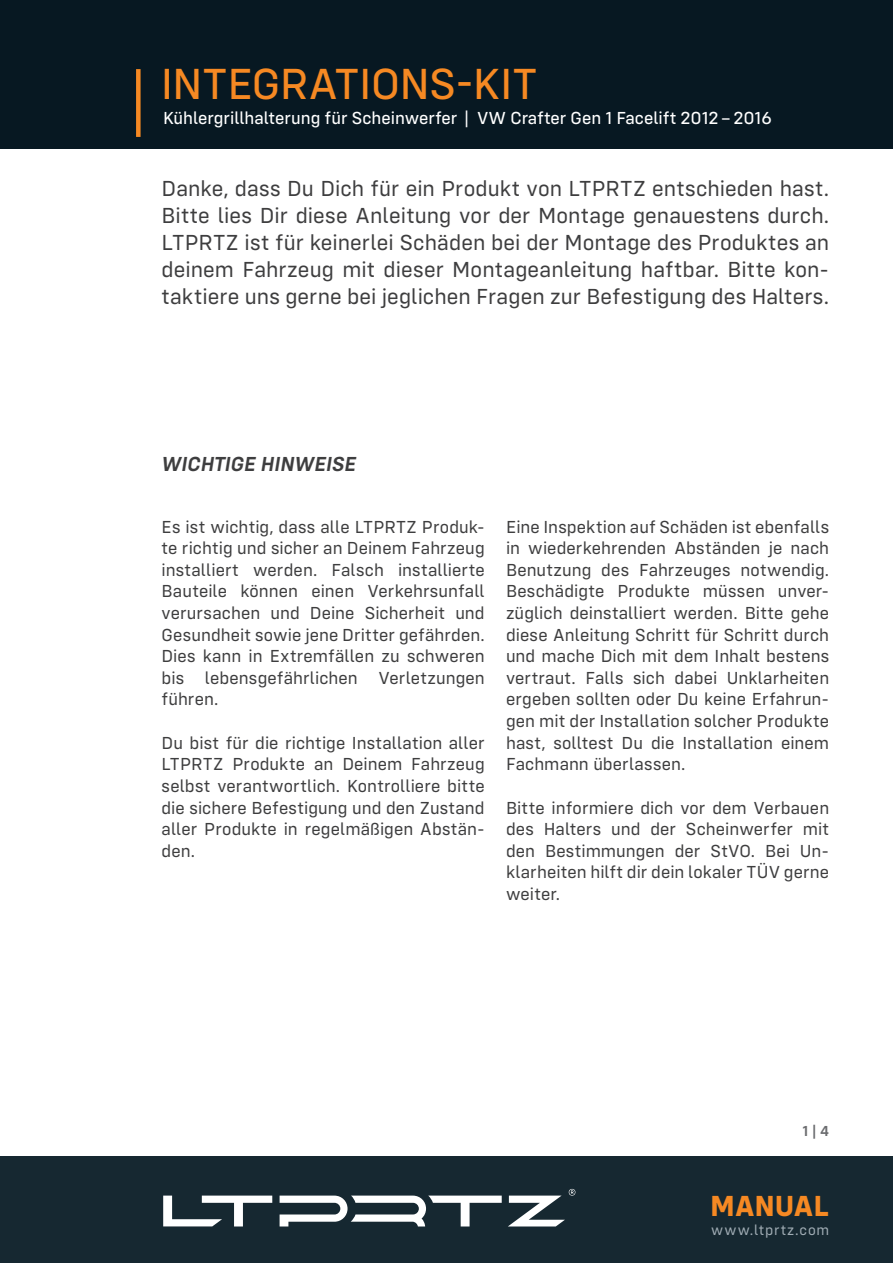
<style>
.page{position:relative;width:893px;height:1263px;background:#fff}
.page>*{position:absolute;margin:0;border:0;box-sizing:border-box;transform-origin:0 0}
.t1{font:45px "Config Text";letter-spacing:-.01em;color:#f68923}
.t2{font:700 30px "Config";color:#f68923}
.t3{font:22.5px/27px "Config";letter-spacing:.005em;color:#3e3e3f;text-align:justify}
.t4{font:italic 600 21px "Config";color:#3e3e3f}
.t5{font:18px/21.6px "Config";letter-spacing:.005em;color:#3e3e3f;text-align:justify}
.t6{font:18px "Config Text";color:#fff}
.t7{font:15px "Config";letter-spacing:.055em;color:#a0acb4}
.t8{font:600 15px "Config";color:#6c6d70}
</style>
<div class="page">
<div style="left:0;top:1157px;width:893px;height:106px;background:#162831"></div>
<div style="left:0;top:0;width:893px;height:149px;background:#071822"></div>
<div style="left:136px;top:69px;width:5px;height:68px;background:#f68923"></div>
<svg style="left:163px;top:1189px;width:412px;height:37px"></svg>
<h1 class="t1" style="left:161px;top:58px;width:378px">INTEGRATIONS-KIT</h1>
<p class="t6" style="left:163px;top:107px;width:610px">Kühlergrillhalterung für Scheinwerfer | VW Crafter Gen 1 Facelift 2012–2016</p>
<p class="t3" style="left:162px;top:175px;width:669px">Danke, dass Du Dich für ein Produkt von LTPRTZ entschieden hast.<br>Bitte lies Dir diese Anleitung vor der Montage genauestens durch.<br>LTPRTZ ist für keinerlei Schäden bei der Montage des Produktes an deinem Fahrzeug mit dieser Montageanleitung haftbar. Bitte kon&shy;taktiere uns gerne bei jeglichen Fragen zur Befestigung des Halters.</p>
<p class="t4" style="left:162px;top:452px;width:196px">WICHTIGE HINWEISE</p>
<p class="t5" style="left:162px;top:516px;width:325px">Es ist wichtig, dass alle LTPRTZ Produk&shy;te richtig und sicher an Deinem Fahrzeug installiert werden. Falsch installierte Bauteile können einen Verkehrsunfall verursachen und Deine Sicherheit und Gesundheit sowie jene Dritter gefährden.<br>Dies kann in Extremfällen zu schweren bis lebensgefährlichen Verletzungen führen.</p>
<p class="t5" style="left:162px;top:732px;width:325px">Du bist für die richtige Installation aller LTPRTZ Produkte an Deinem Fahrzeug selbst verantwortlich. Kontrolliere bitte die sichere Befestigung und den Zustand aller Produkte in regelmäßigen Abstän&shy;den.</p>
<p class="t5" style="left:506px;top:516px;width:325px">Eine Inspektion auf Schäden ist ebenfalls in wiederkehrenden Abständen je nach Benutzung des Fahrzeuges notwendig.<br>Beschädigte Produkte müssen unver&shy;züglich deinstalliert werden. Bitte gehe diese Anleitung Schritt für Schritt durch und mache Dich mit dem Inhalt bestens vertraut. Falls sich dabei Unklarheiten ergeben sollten oder Du keine Erfahrun&shy;gen mit der Installation solcher Produkte hast, solltest Du die Installation einem Fachmann überlassen.</p>
<p class="t5" style="left:506px;top:796px;width:325px">Bitte informiere dich vor dem Verbauen des Halters und der Scheinwerfer mit den Bestimmungen der StVO. Bei Un&shy;klarheiten hilft dir dein lokaler TÜV gerne weiter.</p>
<p class="t8" style="left:802px;top:1122px;width:28px">1 | 4</p>
<h2 class="t2" style="left:710px;top:1188px;width:121px">MANUAL</h2>
<p class="t7" style="left:711px;top:1221px;width:119px">www.ltprtz.com</p>
</div>
